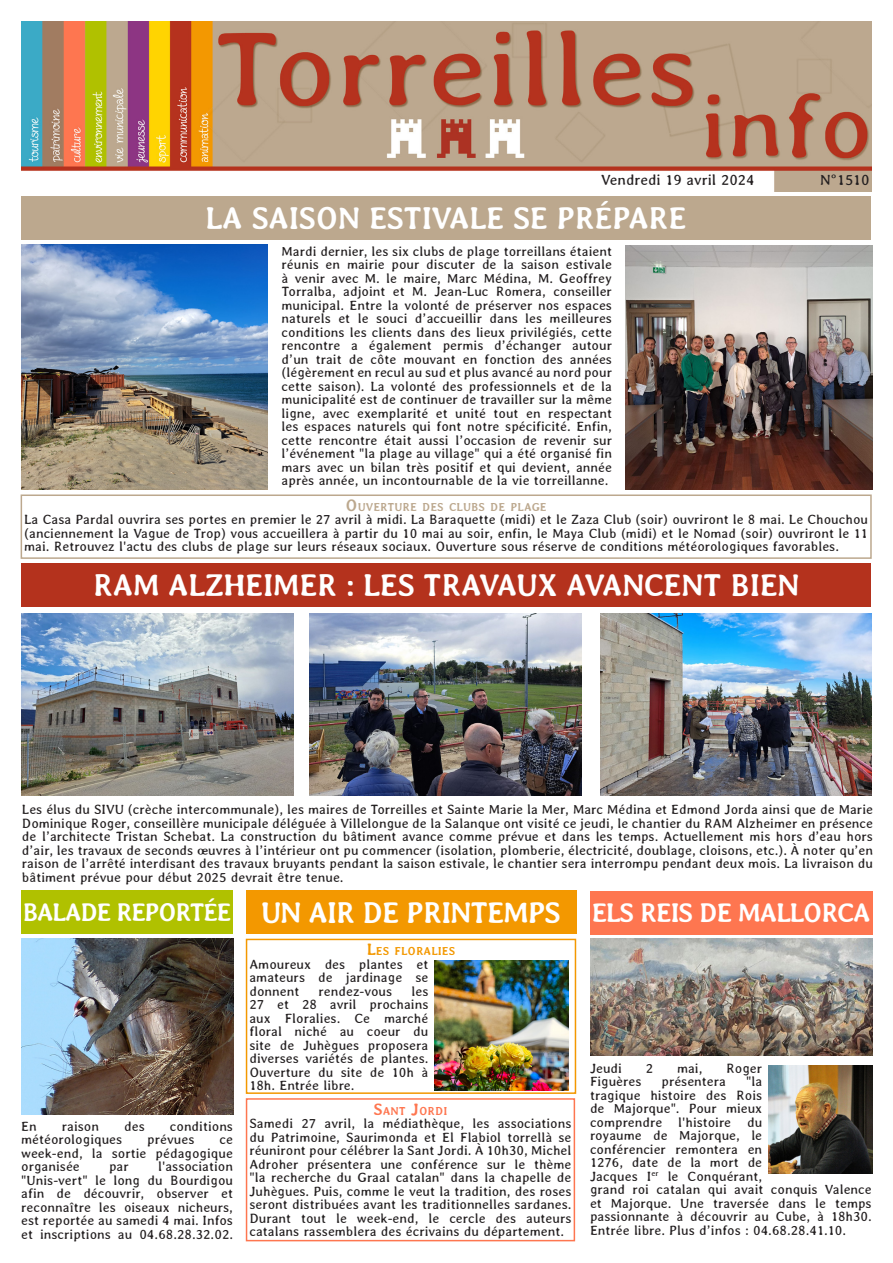
<style>
.page{position:relative;width:893px;height:1263px;background:#fff}
.page>*{position:absolute;margin:0;border:0;box-sizing:border-box;transform-origin:0 0}
.Titre_recto{font:700 31.5px "Averia";letter-spacing:-.03em;color:#fff}
.Titre_recto-2{font:700 30px "Averia";letter-spacing:-.05em;color:#fff}
.Titre_recto-3{font:700 27px "Averia";letter-spacing:-.06em;color:#fff}
.Titre_recto-4{font:700 25.5px "Averia";letter-spacing:-.07em;color:#fff}
.t1{font:15px "Averia";color:#231f20}
.t2{font:13.5px/13.5px "Averia";color:#231f20;text-align:justify}
.t3{font:700 11.55px "Averia";color:#bca88e}
.t4{font:700 11.55px "Averia";color:#f39800}
.t5{font:700 11.55px "Averia";color:#fe7650}
.s1{font-size:16.5px}
</style>
<div class="page">
<img style="left:21px;top:21px;width:851px;height:170px">
<div style="left:21px;top:564px;width:850px;height:43px;background:#b4321d"></div>
<div style="left:21px;top:196px;width:850px;height:44px;background:#bca88e"></div>
<div style="left:590px;top:891px;width:282px;height:43px;background:#fe7650"></div>
<img style="left:590px;top:939px;width:282px;height:116px">
<div style="left:246px;top:890px;width:330px;height:44px;background:#f39800"></div>
<div style="left:246px;top:939px;width:330px;height:155px;border:2px solid #f39800"></div>
<div style="left:246px;top:1098px;width:329px;height:143px;border:2px solid #fe7650"></div>
<img style="left:22px;top:613px;width:272px;height:183px">
<img style="left:309px;top:613px;width:272px;height:183px">
<img style="left:600px;top:613px;width:271px;height:183px">
<img style="left:435px;top:961px;width:134px;height:130px">
<img style="left:22px;top:245px;width:246px;height:245px">
<img style="left:626px;top:246px;width:246px;height:244px">
<img style="left:769px;top:1066px;width:103px;height:108px">
<div style="left:21px;top:494px;width:851px;height:65px;border:2px solid #bca88e"></div>
<div style="left:21px;top:890px;width:212px;height:44px;background:#b0c100"></div>
<img style="left:22px;top:939px;width:211px;height:176px">
<p class="t1" style="left:601px;top:172px;width:155px">Vendredi 19 avril 2024</p>
<p class="t1" style="left:820px;top:172px;width:51px">N°1510</p>
<p class="Titre_recto" style="left:205px;top:201px;width:483px">LA SAISON ESTIVALE SE PRÉPARE</p>
<p class="t2" style="left:282px;top:244px;width:332px">Mardi dernier, les six clubs de plage torreillans étaient réunis en mairie pour discuter de la saison estivale à venir avec M. le maire, Marc Médina, M. Geoffrey Torralba, adjoint et M. Jean-Luc Romera, conseiller municipal. Entre la volonté de préserver nos espaces naturels et le souci d’accueillir dans les meilleures conditions les clients dans des lieux privilégiés, cette rencontre a également permis d’échanger autour d’un trait de côte mouvant en fonction des années (légèrement en recul au sud et plus avancé au nord pour cette saison). La volonté des professionnels et de la municipalité est de continuer de travailler sur la même ligne, avec exemplarité et unité tout en respectant les espaces naturels qui font notre spécificité. Enfin, cette rencontre était aussi l’occasion de revenir sur l’événement "la plage au village" qui a été organisé fin mars avec un bilan très positif et qui devient, année après année, un incontournable de la vie torreillanne.</p>
<p class="t3" style="left:346px;top:501px;width:203px"><span class="s1">O</span> UVERTURE DES CLUBS DE PLAGE</p>
<p class="t2" style="left:24px;top:513px;width:845px">La Casa Pardal ouvrira ses portes en premier le 27 avril à midi. La Baraquette (midi) et le Zaza Club (soir) ouvriront le 8 mai. Le Chouchou (anciennement la Vague de Trop) vous accueillera à partir du 10 mai au soir, enfin, le Maya Club (midi) et le Nomad (soir) ouvriront le 11 mai. Retrouvez l'actu des clubs de plage sur leurs réseaux sociaux. Ouverture sous réserve de conditions météorologiques favorables.</p>
<p class="Titre_recto" style="left:93px;top:568px;width:709px">RAM ALZHEIMER : LES TRAVAUX AVANCENT BIEN</p>
<p class="t2" style="left:22px;top:803px;width:853px">Les élus du SIVU (crèche intercommunale), les maires de Torreilles et Sainte Marie la Mer, Marc Médina et Edmond Jorda ainsi que de Marie Dominique Roger, conseillère municipale déléguée à Villelongue de la Salanque ont visité ce jeudi, le chantier du RAM Alzheimer en présence de l’architecte Tristan Schebat. La construction du bâtiment avance comme prévue et dans les temps. Actuellement mis hors d’eau hors d’air, les travaux de seconds œuvres à l’intérieur ont pu commencer (isolation, plomberie, électricité, doublage, cloisons, etc.). À noter qu’en raison de l’arrêté interdisant des travaux bruyants pendant la saison estivale, le chantier sera interrompu pendant deux mois. La livraison du bâtiment prévue pour début 2025 devrait être tenue.</p>
<p class="Titre_recto-4" style="left:23px;top:898px;width:211px">BALADE REPORTÉE</p>
<p class="t2" style="left:21px;top:1119px;width:17px">En</p>
<p class="t2" style="left:62px;top:1119px;width:39px">raison</p>
<p class="t2" style="left:124px;top:1119px;width:22px">des</p>
<p class="t2" style="left:170px;top:1119px;width:65px">conditions</p>
<p class="t2" style="left:21px;top:1133px;width:102px">météorologiques</p>
<p class="t2" style="left:147px;top:1133px;width:49px">prévues</p>
<p class="t2" style="left:21px;top:1133px;width:213px;text-indent:198px">ce week-end, la sortie pédagogique organisée</p>
<p class="t2" style="left:21px;top:1160px;width:213px;text-indent:137px">l'association "Unis-vert" le long du Bourdigou afin de découvrir, observer et reconnaître les oiseaux nicheurs, est reportée au samedi 4 mai. Infos et inscriptions au 04.68.28.32.02.</p>
<p class="t2" style="left:109px;top:1160px;width:21px">par</p>
<p class="Titre_recto-2" style="left:261px;top:895px;width:302px">UN AIR DE PRINTEMPS</p>
<p class="t4" style="left:367px;top:945px;width:90px"><span class="s1">L</span>ES FLORALIES</p>
<p class="t2" style="left:249px;top:957px;width:180px">Amoureux des plantes et amateurs de jardinage se donnent</p>
<p class="t2" style="left:249px;top:984px;width:181px;text-indent:162px">les 27 et 28 avril prochains aux Floralies. Ce marché floral niché au coeur du site de Juhègues proposera diverses variétés de plantes.<br>Ouverture du site de 10h à 18h. Entrée libre.</p>
<p class="t5" style="left:373px;top:1104px;width:75px"><span class="s1">S</span>ANT <span class="s1">J</span>ORDI</p>
<p class="t2" style="left:249px;top:1117px;width:324px">Samedi 27 avril, la médiathèque, les associations du Patrimoine, Saurimonda et El Flabiol torrellà se réuniront pour célébrer la Sant Jordi. À 10h30, Michel Adroher présentera une conférence sur le thème "la recherche du Graal catalan" dans la chapelle de Juhègues. Puis, comme le veut la tradition, des roses seront distribuées avant les traditionnelles sardanes.<br>Durant tout le week-end, le cercle des auteurs catalans rassemblera des écrivains du département.</p>
<p class="t2" style="left:319px;top:984px;width:75px">rendez-vous</p>
<p class="Titre_recto-3" style="left:591px;top:898px;width:281px">ELS REIS DE MALLORCA</p>
<p class="t2" style="left:590px;top:1061px;width:33px">Jeudi</p>
<p class="t2" style="left:646px;top:1061px;width:9px">2</p>
<p class="t2" style="left:677px;top:1061px;width:27px">mai,</p>
<p class="t2" style="left:726px;top:1061px;width:37px">Roger</p>
<p class="t2" style="left:590px;top:1075px;width:53px">Figuères</p>
<p class="t2" style="left:661px;top:1075px;width:66px">présentera</p>
<p class="t2" style="left:590px;top:1075px;width:283px;text-align:left;text-indent:156px">"la<br>tragique histoire des Rois<br>de Majorque". Pour mieux<br>comprendre l'histoire du<br>royaume de Majorque, le<br>conférencier remontera en<br>1276, date de la mort de<br>Jacques I<sup>er</sup> le Conquérant,<br>grand roi catalan qui avait conquis Valence et Majorque. Une traversée dans le temps passionnante à découvrir au Cube, à 18h30.<br>Entrée libre. Plus d’infos : 04.68.28.41.10.</p>
</div>
